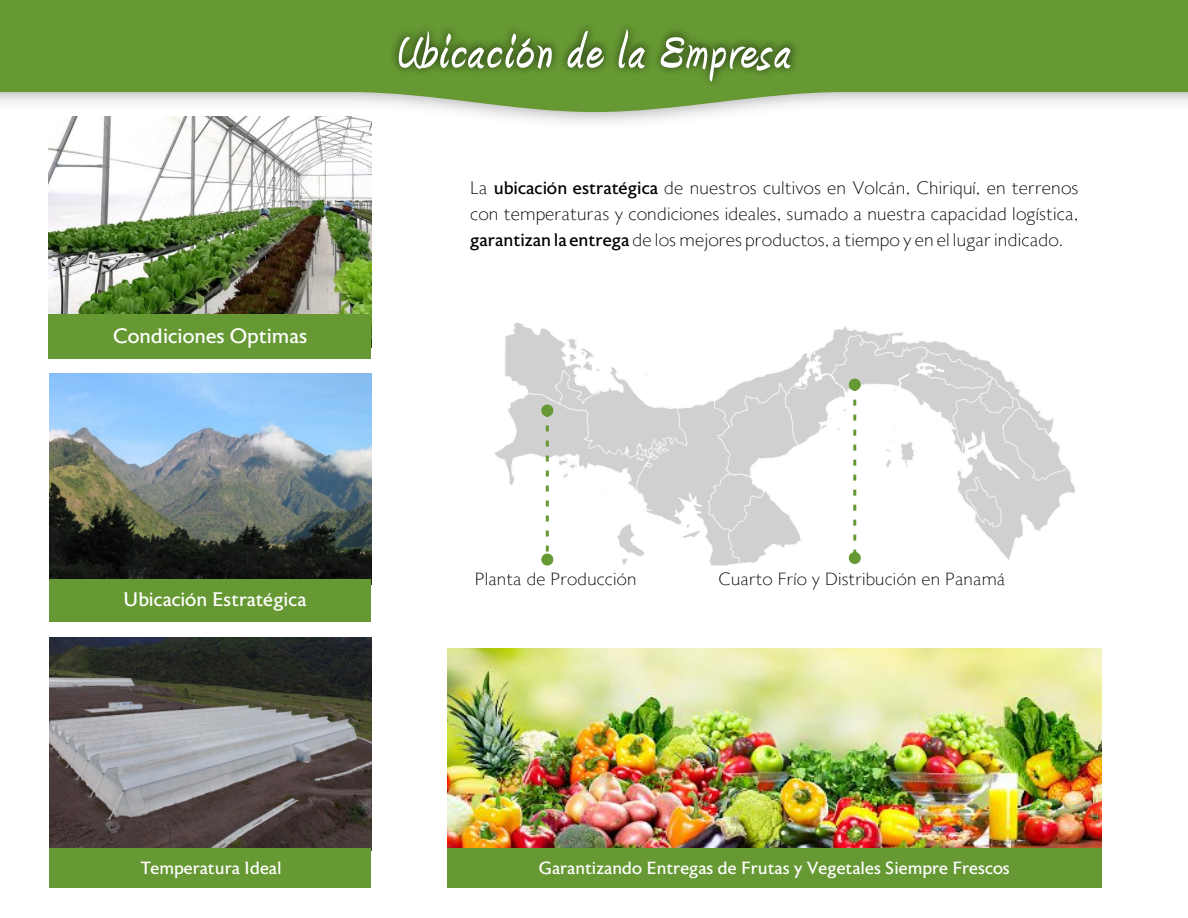
<style>
.page{position:relative;width:1188px;height:918px;background:#fff}
.page>*{position:absolute;margin:0;border:0;box-sizing:border-box;transform-origin:0 0}
.t1{font:700 60.15px "Amienne";letter-spacing:.05em;color:#fff}
.t2{font:20.7px "Astoria Roman";color:#fff}
.t3{font:19.5px "Astoria Roman";color:#fff}
.t4{font:18px/26.1px "Astoria EXTRALIGHT";color:#000;text-align:justify}
.t5{font:17.55px "Astoria Roman";color:#fff}
.t6{font:17.55px "Astoria EXTRALIGHT";color:#000}
.s1{font-family:"Astoria Roman"}
</style>
<div class="page">
<svg style="left:0;top:0;width:1188px;height:112px;background:#7fa856"></svg>
<div style="left:383px;top:13px;width:423px;height:84px;background:#000;opacity:.78"></div>
<img style="left:495px;top:323px;width:580px;height:242px">
<svg style="left:541px;top:405px;width:12px;height:161px"></svg>
<img style="left:49px;top:117px;width:322px;height:198px">
<div style="left:49px;top:315px;width:322px;height:44px;background:#693"></div>
<img style="left:50px;top:374px;width:321px;height:206px">
<div style="left:50px;top:580px;width:321px;height:42px;background:#693"></div>
<img style="left:50px;top:637px;width:321px;height:211px">
<div style="left:50px;top:848px;width:321px;height:40px;background:#693"></div>
<svg style="left:849px;top:379px;width:12px;height:185px"></svg>
<img style="left:447px;top:649px;width:655px;height:199px">
<div style="left:447px;top:848px;width:655px;height:40px;background:#693"></div>
<p class="t2" style="left:113px;top:328px;width:196px">Condiciones Optimas</p>
<p class="t3" style="left:123px;top:591px;width:185px">Ubicación Estratégica</p>
<h1 class="t1" style="left:395px;top:27px;width:396px">Ubicación de la Empresa</h1>
<p class="t4" style="left:470px;top:177px;width:610px">La <span class="s1">ubicación estratégica</span> de nuestros cultivos en Volcán, Chiriquí, en terrenos con temperaturas y condiciones ideales, sumado a nuestra capacidad logística, <span class="s1">garantizan la entrega</span> de los mejores productos, a tiempo y en el lugar indicado.</p>
<p class="t6" style="left:475px;top:572px;width:164px">Planta de Producción</p>
<p class="t6" style="left:719px;top:572px;width:288px">Cuarto Frío y Distribución en Panamá</p>
<p class="t5" style="left:141px;top:861px;width:142px">Temperatura Ideal</p>
<p class="t5" style="left:539px;top:861px;width:472px">Garantizando Entregas de Frutas y Vegetales Siempre Frescos</p>
</div>
